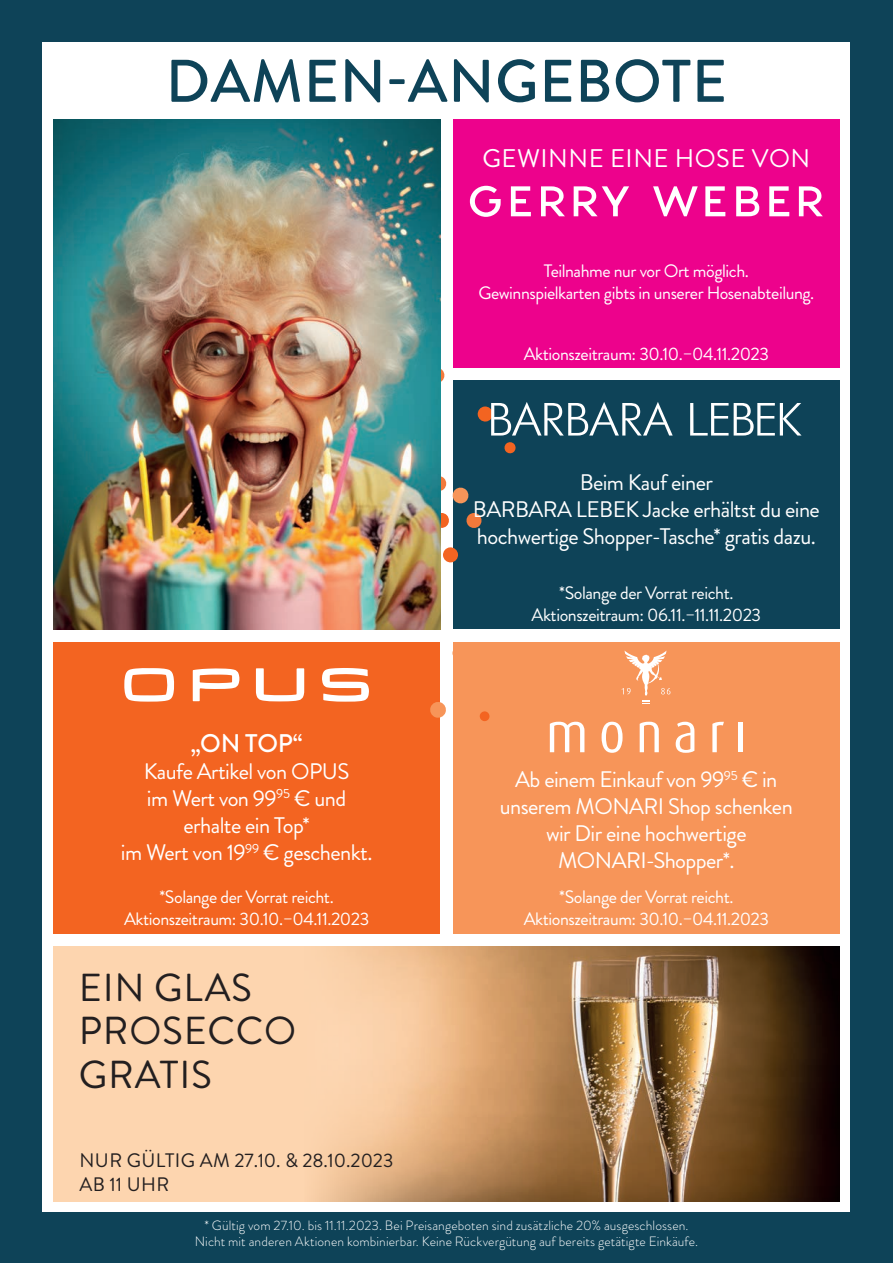
<style>
.page{position:relative;width:893px;height:1263px;background:#0e4358}
.page>*{position:absolute;margin:0;border:0;box-sizing:border-box;transform-origin:0 0}
.t1{font:500 60px "Brandon Grotesque";letter-spacing:.01em;color:#0e4358}
.t2{font:39px/43.2px "Brandon Grotesque";letter-spacing:.02em;color:#231f20}
.t3{font:25.5px "Brandon Grotesque";letter-spacing:.02em;color:#fff}
.t4{font:500 25.5px "Brandon Grotesque";color:#fff}
.t5{font:22.5px/27px "Brandon Grotesque";letter-spacing:-.025em;color:#fff;text-align:center}
.t6{font:19.5px/23.4px "Brandon Grotesque";letter-spacing:.02em;color:#231f20}
.t7{font:18px/22.5px "Brandon Grotesque";letter-spacing:-.025em;color:#fff;text-align:center}
.t8{font:300 13.5px/16.2px "Brandon Grotesque";letter-spacing:.005em;color:#fff;text-align:center}
</style>
<div class="page">
<div style="left:43px;top:43px;width:807px;height:1169px;background:#fff"></div>
<div style="left:453px;top:119px;width:387px;height:249px;background:#ed028c"></div>
<div style="left:453px;top:381px;width:387px;height:248px;background:#0e4358"></div>
<div style="left:53px;top:642px;width:387px;height:291px;background:#f36421"></div>
<div style="left:453px;top:642px;width:387px;height:291px;background:#f79559"></div>
<div style="left:53px;top:946px;width:787px;height:255px;background:#fdd5af"></div>
<img style="left:317px;top:946px;width:523px;height:255px">
<svg style="left:430px;top:702px;width:16px;height:16px"></svg>
<div style="left:479px;top:711px;width:11px;height:10px;background:#f36421;border-radius:50%"></div>
<svg style="left:504px;top:442px;width:12px;height:12px"></svg>
<svg style="left:466px;top:513px;width:16px;height:15px"></svg>
<svg style="left:440px;top:367px;width:5px;height:17px"></svg>
<svg style="left:440px;top:475px;width:29px;height:29px"></svg>
<svg style="left:440px;top:512px;width:9px;height:17px"></svg>
<div style="left:443px;top:547px;width:15px;height:16px;background:#f36421;border-radius:50%"></div>
<div style="left:477px;top:406px;width:16px;height:16px;background:#f36421;border-radius:50%"></div>
<svg style="left:491px;top:402px;width:182px;height:33px"></svg>
<svg style="left:690px;top:403px;width:111px;height:32px"></svg>
<svg style="left:322px;top:668px;width:47px;height:34px"></svg>
<svg style="left:124px;top:668px;width:50px;height:34px"></svg>
<svg style="left:193px;top:668px;width:47px;height:33px"></svg>
<svg style="left:256px;top:668px;width:48px;height:33px"></svg>
<img style="left:53px;top:119px;width:387px;height:510px">
<svg style="left:550px;top:722px;width:34px;height:30px"></svg>
<svg style="left:602px;top:722px;width:21px;height:31px"></svg>
<svg style="left:640px;top:722px;width:19px;height:30px"></svg>
<svg style="left:676px;top:722px;width:18px;height:31px"></svg>
<svg style="left:712px;top:722px;width:12px;height:30px"></svg>
<hr style="left:739px;top:722px;width:4px;height:30px;background:#fff">
<svg style="left:622px;top:650px;width:48px;height:54px"></svg>
<svg style="left:736px;top:186px;width:23px;height:30px"></svg>
<svg style="left:705px;top:186px;width:20px;height:30px"></svg>
<svg style="left:769px;top:186px;width:20px;height:30px"></svg>
<svg style="left:541px;top:186px;width:24px;height:30px"></svg>
<svg style="left:511px;top:186px;width:20px;height:30px"></svg>
<svg style="left:470px;top:186px;width:31px;height:31px"></svg>
<svg style="left:574px;top:186px;width:55px;height:30px"></svg>
<svg style="left:799px;top:186px;width:24px;height:30px"></svg>
<svg style="left:653px;top:186px;width:45px;height:30px"></svg>
<h1 class="t1" style="left:166px;top:40px;width:563px">DAMEN-ANGEBOTE</h1>
<h3 class="t3" style="left:482px;top:140px;width:329px">GEWINNE EINE HOSE VON</h3>
<p class="t7" style="left:478px;top:260px;width:337px">Teilnahme nur vor Ort möglich.<br>Gewinnspielkarten gibts in unserer Hosenabteilung.</p>
<p class="t7" style="left:524px;top:342px;width:247px">Aktionszeitraum: 30.10.–04.11.2023</p>
<p class="t5" style="left:473px;top:469px;width:349px">Beim Kauf einer<br>BARBARA LEBEK Jacke erhältst du eine hochwertige Shopper-Tasche* gratis dazu.</p>
<h3 class="t4" style="left:191px;top:725px;width:114px">„ON TOP“</h3>
<p class="t5" style="left:121px;top:758px;width:253px">Kaufe Artikel von OPUS<br>im Wert von 99<sup>95</sup> € und erhalte ein Top*<br>im Wert von 19<sup>99</sup> € geschenkt.</p>
<p class="t7" style="left:532px;top:582px;width:231px">*Solange der Vorrat reicht.<br>Aktionszeitraum: 06.11.–11.11.2023</p>
<p class="t5" style="left:500px;top:766px;width:294px">Ab einem Einkauf von 99<sup>95</sup> € in unserem MONARI Shop schenken wir Dir eine hochwertige<br>MONARI-Shopper*.</p>
<p class="t7" style="left:124px;top:886px;width:247px">*Solange der Vorrat reicht.<br>Aktionszeitraum: 30.10.–04.11.2023</p>
<p class="t7" style="left:524px;top:886px;width:247px">*Solange der Vorrat reicht.<br>Aktionszeitraum: 30.10.–04.11.2023</p>
<h2 class="t2" style="left:79px;top:967px;width:219px">EIN GLAS<br>PROSECCO<br>GRATIS</h2>
<p class="t6" style="left:80px;top:1149px;width:315px">NUR GÜLTIG AM 27.10. &amp; 28.10.2023<br>AB 11 UHR</p>
<p class="t8" style="left:195px;top:1217px;width:505px">* Gültig vom 27.10. bis 11.11.2023. Bei Preisangeboten sind zusätzliche 20% ausgeschlossen.<br>Nicht mit anderen Aktionen kombinierbar. Keine Rückvergütung auf bereits getätigte Einkäufe.</p>
</div>
